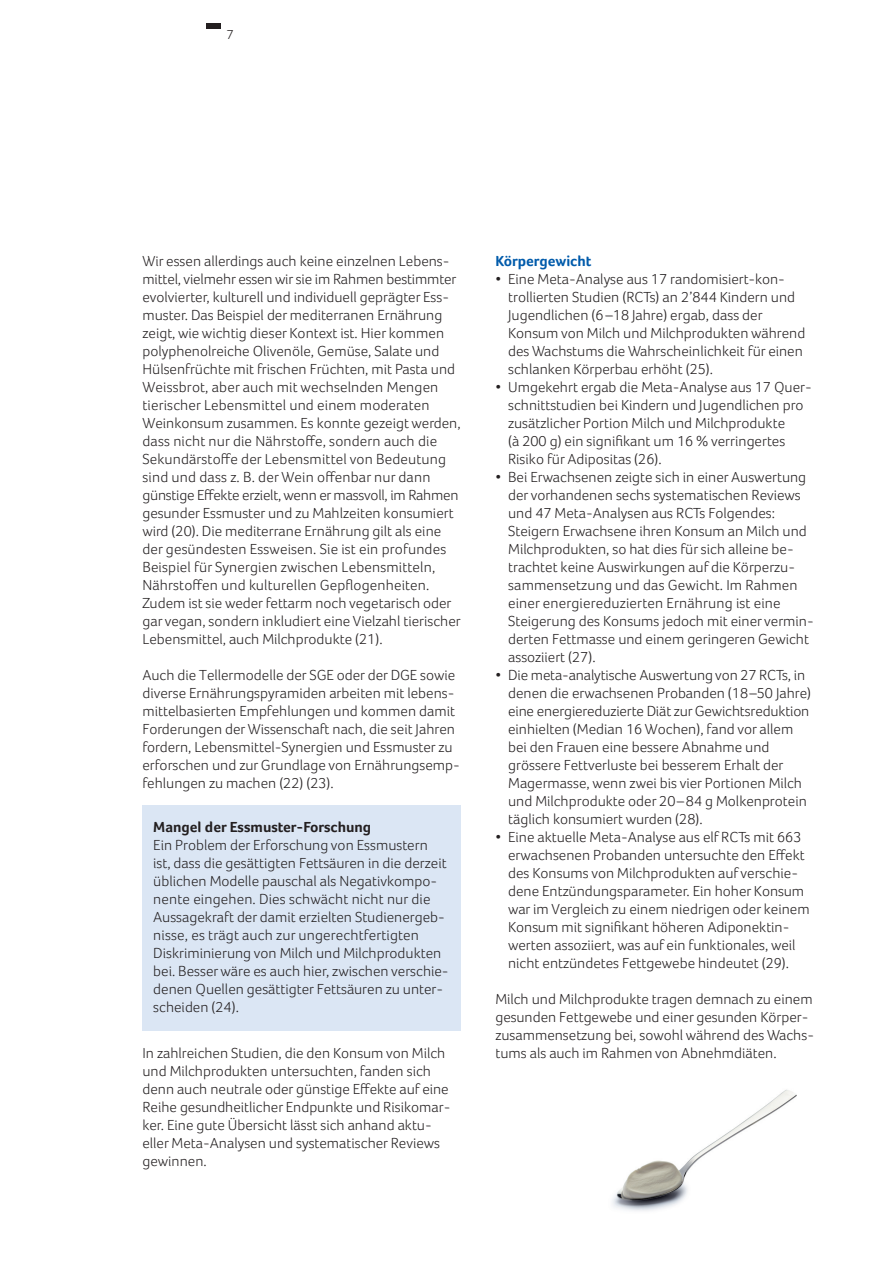
<style>
.page{position:relative;width:893px;height:1263px;background:#fff}
.page>*{position:absolute;margin:0;border:0;box-sizing:border-box;transform-origin:0 0}
.t1{font:300 15px/18px "Foco";color:#231f20}
.t2{font:700 15px "Foco";color:#231f20}
.t3{font:700 15px "Foco";color:#015bab}
.t4{font:300 13.5px "Foco";color:#231f20}
</style>
<div class="page">
<div style="left:206px;top:23px;width:15px;height:6px;background:#231f20"></div>
<div style="left:142px;top:805px;width:319px;height:226px;background:#dbe6f4"></div>
<img style="left:612px;top:1089px;width:185px;height:122px">
<p class="t4" style="left:227px;top:27px;width:9px">7</p>
<p class="t1" style="left:142px;top:252px;width:320px">Wir essen allerdings auch keine einzelnen Lebens&shy;mittel, vielmehr essen wir sie im Rahmen bestimmter evolvierter, kulturell und individuell geprägter Ess&shy;muster. Das Beispiel der mediterranen Ernährung zeigt, wie wichtig dieser Kontext ist. Hier kommen polyphenolreiche Olivenöle, Gemüse, Salate und Hülsenfrüchte mit frischen Früchten, mit Pasta und Weissbrot, aber auch mit wechselnden Mengen tierischer Lebensmittel und einem moderaten Weinkonsum zusammen. Es konnte gezeigt werden, dass nicht nur die Nährstoffe, sondern auch die Sekundärstoffe der Lebensmittel von Bedeutung sind und dass z. B. der Wein offenbar nur dann günstige Effekte erzielt, wenn er massvoll, im Rahmen gesunder Essmuster und zu Mahlzeiten konsumiert wird (20). Die mediterrane Ernährung gilt als eine der gesündesten Essweisen. Sie ist ein profundes Beispiel für Synergien zwischen Lebensmitteln, Nährstoffen und kulturellen Gepflogenheiten.<br>Zudem ist sie weder fettarm noch vegetarisch oder gar vegan, sondern inkludiert eine Vielzahl tierischer Lebensmittel, auch Milchprodukte (21).</p>
<p class="t1" style="left:142px;top:666px;width:319px">Auch die Tellermodelle der SGE oder der DGE sowie diverse Ernährungspyramiden arbeiten mit lebens&shy;mittelbasierten Empfehlungen und kommen damit Forderungen der Wissenschaft nach, die seit Jahren fordern, Lebensmittel-Synergien und Essmuster zu erforschen und zur Grundlage von Ernährungsemp&shy;fehlungen zu machen (22) (23).</p>
<p class="t2" style="left:153px;top:818px;width:219px">Mangel der Essmuster-Forschung</p>
<p class="t1" style="left:153px;top:836px;width:297px">Ein Problem der Erforschung von Essmustern ist, dass die gesättigten Fettsäuren in die derzeit üblichen Modelle pauschal als Negativkompo&shy;nente eingehen. Dies schwächt nicht nur die Aussagekraft der damit erzielten Studienergeb&shy;nisse, es trägt auch zur ungerechtfertigten Diskriminierung von Milch und Milchprodukten bei. Besser wäre es auch hier, zwischen verschie&shy;denen Quellen gesättigter Fettsäuren zu unter&shy;scheiden (24).</p>
<p class="t1" style="left:142px;top:1044px;width:309px">In zahlreichen Studien, die den Konsum von Milch und Milchprodukten untersuchten, fanden sich denn auch neutrale oder günstige Effekte auf eine Reihe gesundheitlicher Endpunkte und Risikomar&shy;ker. Eine gute Übersicht lässt sich anhand aktu&shy;eller Meta-Analysen und systematischer Reviews gewinnen.</p>
<p class="t3" style="left:495px;top:252px;width:98px">Körpergewicht</p>
<p class="t1" style="left:508px;top:270px;width:299px;text-indent:-13px">• Eine Meta-Analyse aus 17 randomisiert-kon&shy;trollierten Studien (RCTs) an 2’844 Kindern und Jugendlichen (6 –18 Jahre) ergab, dass der Konsum von Milch und Milchprodukten während des Wachstums die Wahrscheinlichkeit für einen schlanken Körperbau erhöht (25).</p>
<p class="t1" style="left:508px;top:378px;width:305px;text-indent:-13px">• Umgekehrt ergab die Meta-Analyse aus 17 Quer&shy;schnittstudien bei Kindern und Jugendlichen pro zusätzlicher Portion Milch und Milchprodukte</p>
<p class="t1" style="left:508px;top:432px;width:279px">(à 200 g) ein signifikant um 16 % verringertes<br>Risiko für Adipositas (26).</p>
<p class="t1" style="left:508px;top:468px;width:300px;text-indent:-13px">• Bei Erwachsenen zeigte sich in einer Auswertung der vorhandenen sechs systematischen Reviews und 47 Meta-Analysen aus RCTs Folgendes:<br>Steigern Erwachsene ihren Konsum an Milch und Milchprodukten, so hat dies für sich alleine be&shy;trachtet keine Auswirkungen auf die Körperzu&shy;sammensetzung und das Gewicht. Im Rahmen einer energiereduzierten Ernährung ist eine</p>
<p class="t1" style="left:508px;top:612px;width:307px">Steigerung des Konsums jedoch mit einer vermin&shy;derten Fettmasse und einem geringeren Gewicht assoziiert (27).</p>
<p class="t1" style="left:508px;top:666px;width:305px;text-indent:-13px">• Die meta-analytische Auswertung von 27 RCTs, in denen die erwachsenen Probanden (18–50 Jahre) eine energiereduzierte Diät zur Gewichtsreduktion einhielten (Median 16 Wochen), fand vor allem bei den Frauen eine bessere Abnahme und grössere Fettverluste bei besserem Erhalt der Magermasse, wenn zwei bis vier Portionen Milch und Milchprodukte oder 20– 84 g Molkenprotein täglich konsumiert wurden (28).</p>
<p class="t1" style="left:508px;top:828px;width:303px;text-indent:-13px">• Eine aktuelle Meta-Analyse aus elf RCTs mit 663 erwachsenen Probanden untersuchte den Effekt des Konsums von Milchprodukten auf verschie&shy;dene Entzündungsparameter. Ein hoher Konsum war im Vergleich zu einem niedrigen oder keinem Konsum mit signifikant höheren Adiponektin-</p>
<p class="t1" style="left:508px;top:936px;width:289px">werten assoziiert, was auf ein funktionales, weil nicht entzündetes Fettgewebe hindeutet (29).</p>
<p class="t1" style="left:495px;top:990px;width:320px">Milch und Milchprodukte tragen demnach zu einem gesunden Fettgewebe und einer gesunden Körper&shy;zusammensetzung bei, sowohl während des Wachs&shy;tums als auch im Rahmen von Abnehmdiäten.</p>
</div>
